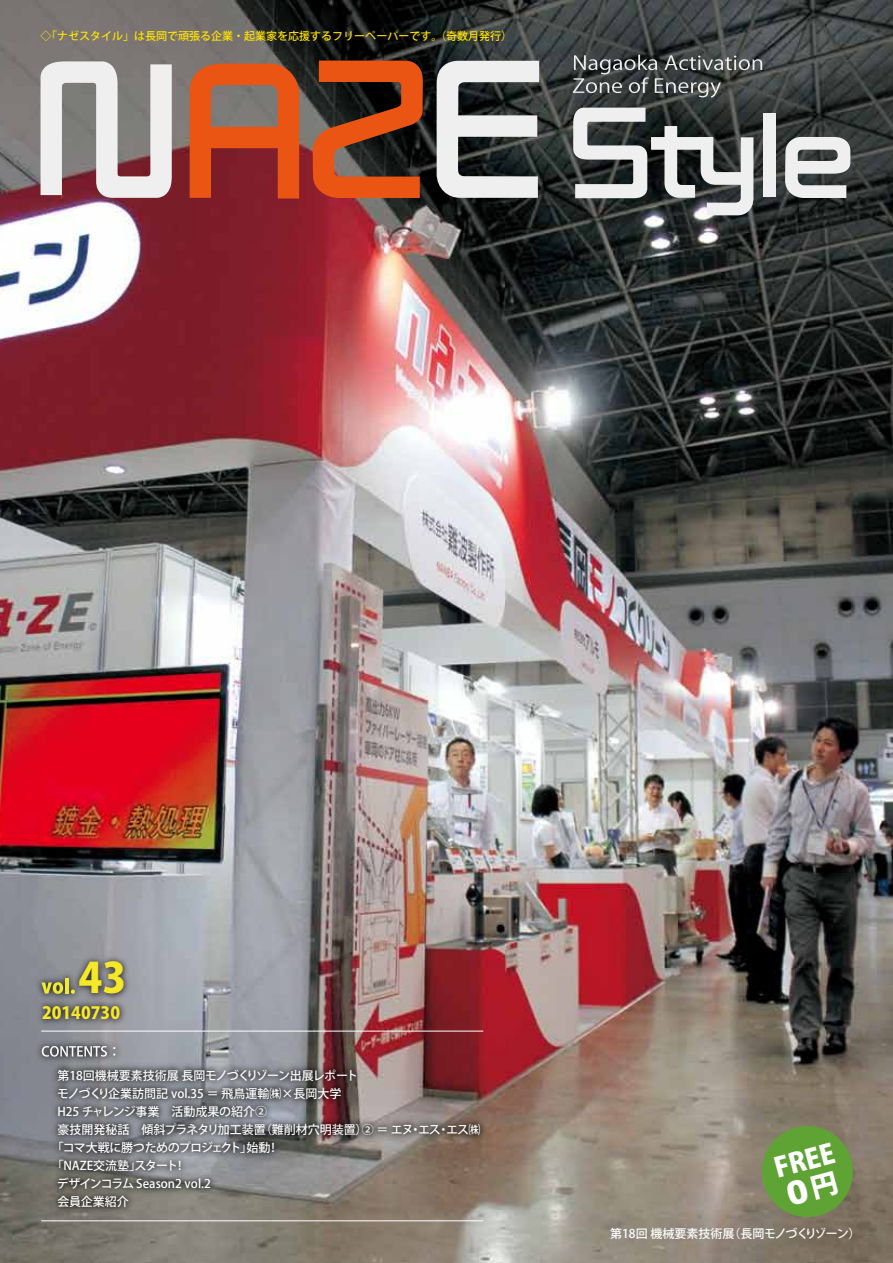
<style>
.page{position:relative;width:893px;height:1263px;background:#fff}
.page>*{position:absolute;margin:0;border:0;box-sizing:border-box;transform-origin:0 0}
.t1{font:800 41.25px "Koz Go Pro";color:#f5e829}
.t2{font:800 27px "Koz Go Pro";color:#fff}
.t3{font:800 16.8px "Koz Go Pro";color:#f5e829}
.t4{font:500 12px "Koz Go Pro";color:#fff}
.t5{font:500 12px "Koz Go Pro";letter-spacing:-.02em;color:#fff}
.t6{font:500 12px "Koz Go Pro";letter-spacing:-.035em;color:#fff}
.t7{font:500 10.95px "Koz Go Pro";color:#ffe200}
</style>
<div class="page">
<img style="left:0;top:0;width:893px;height:1263px">
<img style="left:0;top:923px;width:24px;height:26px">
<img style="left:2px;top:1014px;width:534px;height:249px">
<img style="left:24px;top:902px;width:157px;height:163px">
<img style="left:0;top:949px;width:175px;height:132px">
<svg style="left:573px;top:55px;width:189px;height:43px;background:#565959"></svg>
<svg style="left:40px;top:61px;width:132px;height:137px"></svg>
<svg style="left:313px;top:61px;width:110px;height:137px;background:#883d1c"></svg>
<svg style="left:437px;top:61px;width:102px;height:137px"></svg>
<svg style="left:190px;top:64px;width:109px;height:135px;background:#b84e2c"></svg>
<svg style="left:573px;top:108px;width:180px;height:107px"></svg>
<div style="left:763px;top:114px;width:13px;height:83px;background:#efefef"></div>
<svg style="left:785px;top:137px;width:65px;height:61px"></svg>
<svg style="left:42px;top:1046px;width:65px;height:11px"></svg>
<svg style="left:113px;top:1047px;width:2px;height:9px"></svg>
<hr style="left:41px;top:1031px;width:442px;height:1px;background:#fff">
<svg style="left:41px;top:982px;width:22px;height:12px"></svg>
<hr style="left:65px;top:978px;width:4px;height:15px;background:#f0ea30">
<svg style="left:71px;top:989px;width:4px;height:5px"></svg>
<hr style="left:41px;top:1220px;width:442px;height:1px;background:#fff">
<svg style="left:755px;top:1119px;width:104px;height:104px;background:#6e9249"></svg>
<p class="t7" style="left:40px;top:29px;width:473px">◇「ナゼスタイル」は長岡で頑張る企業・起業家を応援するフリーペーパーです。（奇数月発行）</p>
<h1 class="t1" style="left:79px;top:951px;width:49px">43</h1>
<h3 class="t3" style="left:42px;top:1002px;width:80px">20140730</h3>
<p class="t5" style="left:57px;top:1067px;width:302px">第18回機械要素技術展 長岡モノづくりゾーン出展レポート</p>
<p class="t4" style="left:57px;top:1085px;width:286px">モノづくり企業訪問記 vol.35 ＝ 飛鳥運輸㈱×長岡大学</p>
<p class="t4" style="left:57px;top:1103px;width:211px">H25 チャレンジ事業　活動成果の紹介②</p>
<p class="t4" style="left:57px;top:1121px;width:425px">豪技開発秘話　傾斜プラネタリ加工装置（難削材穴明装置）② ＝ エヌ・エス・エス㈱</p>
<p class="t6" style="left:52px;top:1139px;width:229px">「コマ大戦に勝つためのプロジェクト」始動！</p>
<p class="t4" style="left:52px;top:1157px;width:136px">「NAZE交流塾」スタート！</p>
<p class="t4" style="left:57px;top:1175px;width:155px">デザインコラム Season2 vol.2</p>
<p class="t4" style="left:57px;top:1193px;width:73px">会員企業紹介</p>
<h2 class="t2" style="left:770px;top:1151px;width:63px;rotate:-15deg">FREE</h2>
<p class="t4" style="left:610px;top:1225px;width:252px">第18回 機械要素技術展（長岡モノづくりゾーン）</p>
</div>
